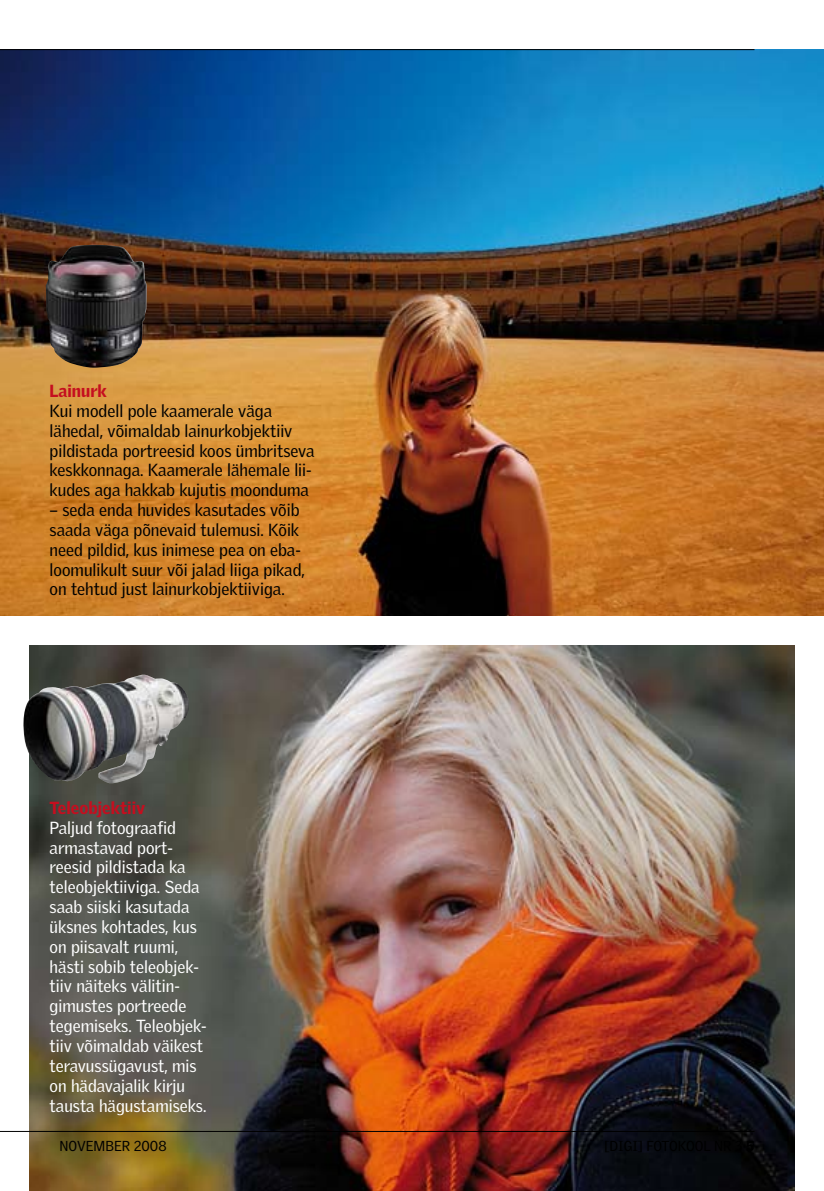
<style>
.page{position:relative;width:824px;height:1191px;background:#fff}
.page>*{position:absolute;margin:0;border:0;box-sizing:border-box;transform-origin:0 0}
.t1{font:17px/19.8px "Griffith Gothic";color:#000}
.t2{font:17px/19.8px "Griffith Gothic";color:#fff}
.t3{font:900 17px "Griffith Gothic";color:#c50e1f}
.t4{font:14px "Griffith Gothic";color:#000}
</style>
<div class="page">
<img style="left:0;top:50px;width:823px;height:565px">
<img style="left:30px;top:645px;width:764px;height:546px">
<img style="left:46px;top:245px;width:101px;height:123px">
<img style="left:23px;top:674px;width:166px;height:109px">
<hr style="left:0;top:49px;width:754px;height:1px;background:#000">
<hr style="left:0;top:1131px;width:754px;height:1px;background:#000">
<p class="t3" style="left:50px;top:381px;width:59px">Lainurk</p>
<p class="t1" style="left:50px;top:401px;width:266px">Kui modell pole kaamerale väga lähedal, võimaldab lainurkobjektiiv pildistada portreesid koos ümbritseva keskkonnaga. Kaamerale lähemale lii&shy;kudes aga hakkab kujutis moonduma</p>
<p class="t1" style="left:50px;top:500px;width:257px">– seda enda huvides kasutades võib saada väga põnevaid tulemusi. Kõik need pildid, kus inimese pea on eba&shy;loomulikult suur või jalad liiga pikad, on tehtud just lainurkobjektiiviga.</p>
<p class="t3" style="left:50px;top:797px;width:97px">Teleobjektiiv</p>
<p class="t2" style="left:50px;top:817px;width:158px">Paljud fotograafid armastavad port&shy;reesid pildistada ka teleobjektiiviga. Seda saab siiski kasutada üksnes kohtades, kus on piisavalt ruumi, hästi sobib teleobjek&shy;tiiv näiteks välitin&shy;gimustes portreede tegemiseks. Teleobjek&shy;tiiv võimaldab väikest teravussügavust, mis on hädavajalik kirju tausta hägustamiseks.</p>
<p class="t4" style="left:60px;top:1137px;width:108px">novem ber 2008</p>
</div>
